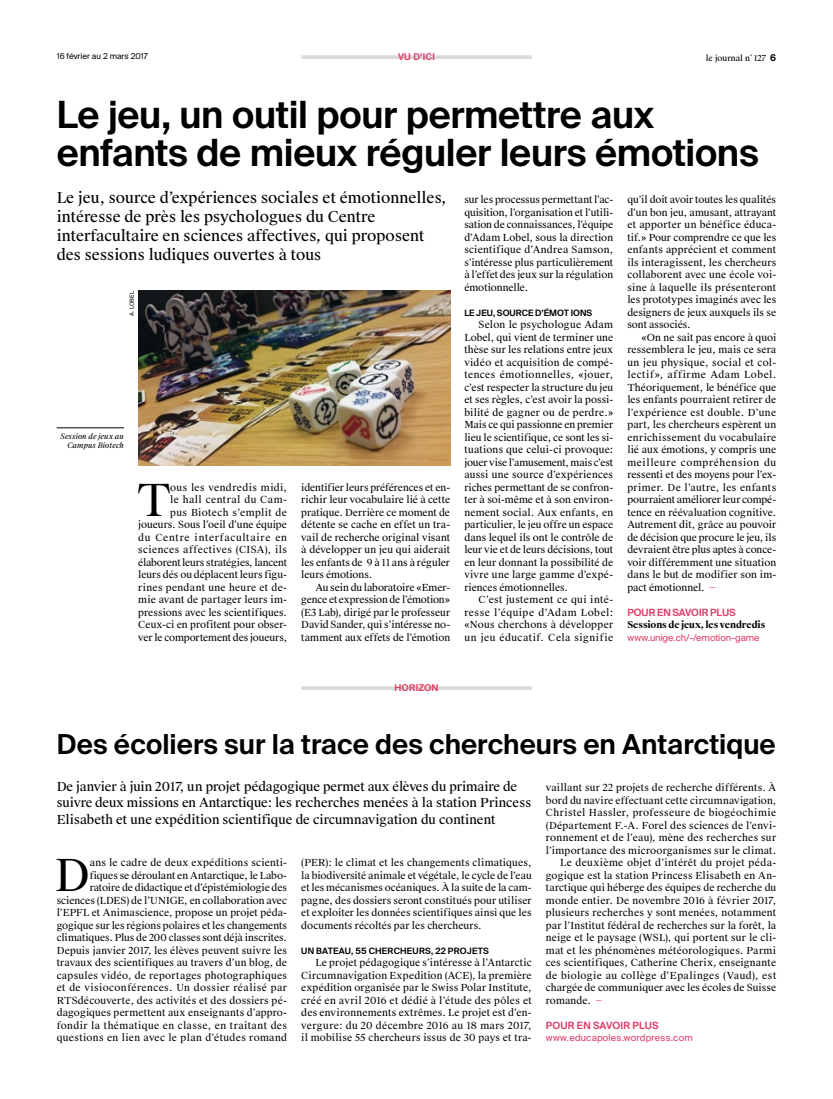
<style>
.page{position:relative;width:833px;height:1099px;background:#fff}
.page>*{position:absolute;margin:0;border:0;box-sizing:border-box;transform-origin:0 0}
.t1{font:44.25px "Suisse Works";color:#000}
.t2{font:600 37.5px/37.5px "Suisse Intl";letter-spacing:-.01em;color:#000}
.t3{font:600 27.5px "Suisse Intl";color:#000}
.t4{font:15px/18.8px "Suisse Works";color:#000}
.t5{font:12.5px/16.2px "Suisse Works";letter-spacing:-.01em;color:#000}
.t6{font:600 10px "Suisse Intl";color:#e03d67}
.t7{font:600 10px "Suisse Intl";letter-spacing:.02em;color:#e03d67}
.t8{font:9.75px/12.5px "Suisse Works";letter-spacing:.01em;color:#000;text-align:justify}
.t9{font:9.75px "Suisse Works";letter-spacing:.035em;color:#000}
.t10{font:9.38px "Suisse Intl";letter-spacing:.015em;color:#e03d67}
.t11{font:700 9.38px "Suisse Works";letter-spacing:-.015em;color:#000}
.t12{font:9.38px "Suisse Intl";letter-spacing:-.01em;color:#e03d67}
.t13{font:600 9.38px "Suisse Intl";letter-spacing:.02em;color:#e03d67}
.t14{font:600 8.75px "Suisse Intl";letter-spacing:.015em;color:#000}
.t15{font:8.12px "Suisse Intl";color:#000}
.t16{font:8.12px "Suisse Works";color:#000}
.t17{font:italic 7.5px/9px "Suisse Works";color:#000;text-align:right}
.t18{font:5.62px "Suisse Intl";letter-spacing:.025em;color:#000}
.s1{font-family:"Suisse Intl";font-weight:600;font-size:9.38px}
.s2{font-family:"Suisse Intl";font-weight:300;font-size:9.38px;color:#e03d67}
</style>
<div class="page">
<hr style="left:301px;top:686px;width:230px;height:4px;background:#dadad9">
<img style="left:138px;top:291px;width:312px;height:175px">
<hr style="left:57px;top:427px;width:67px;height:1px;background:#000">
<hr style="left:301px;top:55px;width:230px;height:4px;background:#dadad9">
<p class="t15" style="left:57px;top:52px;width:93px">16 février au 2 mars 2017</p>
<p class="t13" style="left:398px;top:52px;width:38px">VU D’ICI</p>
<p class="t16" style="left:706px;top:53px;width:72px">le journal n˚ 127 <span class="s1">6</span></p>
<h2 class="t2" style="left:57px;top:96px;width:703px">Le jeu, un outil pour permettre aux enfants de mieux réguler leurs émotions</h2>
<h3 class="t4" style="left:57px;top:189px;width:391px">Le jeu, source d’expériences sociales et émotionnelles, intéresse de près les psychologues du Centre interfacultaire en sciences affectives, qui proposent des sessions ludiques ouvertes à tous</h3>
<p class="t8" style="left:627px;top:194px;width:150px">qu’il doit avoir toutes les qualités d’un bon jeu, amusant, attrayant et apporter un bénéfice éduca&shy;tif.» Pour comprendre ce que les enfants apprécient et comment ils interagissent, les chercheurs collaborent avec une école voi&shy;sine à laquelle ils présenteront les prototypes imaginés avec les designers de jeux auxquels ils se sont associés.</p>
<p class="t8" style="left:627px;top:331px;width:150px;text-indent:14px">«On ne sait pas encore à quoi ressemblera le jeu, mais ce sera un jeu physique, social et col&shy;lectif», affirme Adam Lobel.<br>Théoriquement, le bénéfice que les enfants pourraient retirer de l’expérience est double. D’une part, les chercheurs espèrent un enrichissement du vocabulaire lié aux émotions, y compris une meilleure compréhension du ressenti et des moyens pour l’ex&shy;primer. De l’autre, les enfants pourraient améliorer leur compé&shy;tence en réévaluation cognitive.<br>Autrement dit, grâce au pouvoir de décision que procure le jeu, ils devraient être plus aptes à conce&shy;voir différemment une situation dans le but de modifier son im&shy;pact émotionnel. <span class="s2">—</span></p>
<p class="t6" style="left:627px;top:606px;width:110px">POUR EN SAVOIR PLUS</p>
<p class="t11" style="left:627px;top:619px;width:140px">Sessions de jeux, les vendredis</p>
<p class="t12" style="left:627px;top:632px;width:134px">www.unige.ch/-/emotion-game</p>
<p class="t8" style="left:464px;top:194px;width:150px">sur les processus permettant l’ac&shy;quisition, l’organisation et l’utili&shy;sation de connaissances, l’équipe d’Adam Lobel, sous la direction scientifique d’Andrea Samson, s’intéresse plus particulièrement à l’effet des jeux sur la régulation émotionnelle.</p>
<p class="t14" style="left:464px;top:307px;width:129px">LE JEU, SOURCE D’ÉMOT IONS</p>
<p class="t8" style="left:464px;top:319px;width:150px;text-indent:14px">Selon le psychologue Adam Lobel, qui vient de terminer une thèse sur les relations entre jeux vidéo et acquisition de compé&shy;tences émotionnelles, «jouer, c’est respecter la structure du jeu et ses règles, c’est avoir la possi&shy;bilité de gagner ou de perdre.» Mais ce qui passionne en premier lieu le scientifique, ce sont les si&shy;tuations que celui-ci provoque: jouer vise l’amusement, mais c’est aussi une source d’expériences riches permettant de se confron&shy;ter à soi-même et à son environ&shy;nement social. Aux enfants, en particulier, le jeu offre un espace dans lequel ils ont le contrôle de leur vie et de leurs décisions, tout en leur donnant la possibilité de vivre une large gamme d’expé&shy;riences émotionnelles.</p>
<p class="t8" style="left:464px;top:594px;width:150px;text-indent:14px">C’est justement ce qui inté&shy;resse l’équipe d’Adam Lobel: «Nous cherchons à développer un jeu éducatif. Cela signifie</p>
<p class="t18" style="left:128px;top:316px;width:27px;rotate:-90deg">A. LOBEL</p>
<p class="t17" style="left:60px;top:432px;width:65px">Session de jeux au<br>Campus Biotech</p>
<p class="t8" style="left:138px;top:481px;width:150px;text-align:right">ous les vendredis midi,<br>le hall central du Cam-<br>pus Biotech s’emplit de joueurs. Sous l’oeil d’une équipe du Centre interfacultaire en sciences affectives (CISA), ils élaborent leurs stratégies, lancent leurs dés ou déplacent leurs figu&shy;rines pendant une heure et de&shy;mie avant de partager leurs im&shy;pressions avec les scientifiques.<br>Ceux-ci en profitent pour obser&shy;ver le comportement des joueurs,</p>
<p class="t8" style="left:301px;top:481px;width:150px">identifier leurs préférences et en&shy;richir leur vocabulaire lié à cette pratique. Derrière ce moment de détente se cache en effet un tra&shy;vail de recherche original visant à développer un jeu qui aiderait les enfants de 9 à 11 ans à réguler leurs émotions.</p>
<h1 class="t1" style="left:137px;top:473px;width:35px">T</h1>
<p class="t8" style="left:301px;top:581px;width:150px;text-indent:14px">Au sein du laboratoire «Emer&shy;gence et expression de l’émotion» (E3 Lab), dirigé par le professeur David Sander, qui s’intéresse no&shy;tamment aux effets de l’émotion</p>
<p class="t13" style="left:394px;top:682px;width:46px">HORIZON</p>
<h3 class="t3" style="left:57px;top:727px;width:720px">Des écoliers sur la trace des chercheurs en Antarctique</h3>
<p class="t5" style="left:57px;top:778px;width:476px">De janvier à juin 2017, un projet pédagogique permet aux élèves du primaire de suivre deux missions en Antarctique: les recherches menées à la station Princess<br>Elisabeth et une expédition scientifique de circumnavigation du continent</p>
<h1 class="t1" style="left:55px;top:848px;width:37px">D</h1>
<p class="t8" style="left:546px;top:781px;width:232px">vaillant sur 22 projets de recherche différents. À</p>
<p class="t8" style="left:546px;top:794px;width:232px">bord du navire effectuant cette circumnavigation,</p>
<p class="t9" style="left:546px;top:806px;width:232px">Christel Hassler, professeure de biogéochimie</p>
<p class="t8" style="left:546px;top:819px;width:232px">(Département F.-A. Forel des sciences de l’envi-</p>
<p class="t8" style="left:546px;top:831px;width:232px">ronnement et de l’eau), mène des recherches sur</p>
<p class="t8" style="left:546px;top:844px;width:232px">l’importance des microorganismes sur le climat.</p>
<p class="t9" style="left:560px;top:856px;width:218px">Le deuxième objet d’intérêt du projet péda-</p>
<p class="t8" style="left:546px;top:869px;width:232px">gogique est la station Princess Elisabeth en An-</p>
<p class="t8" style="left:546px;top:881px;width:232px">tarctique qui héberge des équipes de recherche du</p>
<p class="t8" style="left:546px;top:894px;width:232px">monde entier. De novembre 2016 à février 2017,</p>
<p class="t8" style="left:546px;top:906px;width:232px">plusieurs recherches y sont menées, notamment</p>
<p class="t8" style="left:546px;top:919px;width:232px">par l’Institut fédéral de recherches sur la forêt, la</p>
<p class="t8" style="left:546px;top:931px;width:232px">neige et le paysage (WSL), qui portent sur le cli-</p>
<p class="t8" style="left:546px;top:944px;width:232px">mat et les phénomènes météorologiques. Parmi</p>
<p class="t8" style="left:546px;top:956px;width:232px">ces scientifiques, Catherine Cherix, enseignante</p>
<p class="t9" style="left:546px;top:969px;width:232px">de biologie au collège d’Epalinges (Vaud), est</p>
<p class="t8" style="left:546px;top:981px;width:232px">chargée de communiquer avec les écoles de Suisse</p>
<p class="t8" style="left:546px;top:994px;width:58px">romande. <span class="s2">—</span></p>
<p class="t7" style="left:546px;top:1019px;width:114px">POUR EN SAVOIR PLUS</p>
<p class="t10" style="left:546px;top:1032px;width:148px">www.educapoles.wordpress.com</p>
<p class="t8" style="left:57px;top:856px;width:232px;text-align:right">ans le cadre de deux expéditions scienti-<br>fiques se déroulant en Antarctique, le Labo&shy;ratoire de didactique et d’épistémiologie des sciences (LDES) de l’UNIGE, en collaboration avec l’EPFL et Animascience, propose un projet péda&shy;gogique sur les régions polaires et les changements climatiques. Plus de 200 classes sont déjà inscrites.<br>Depuis janvier 2017, les élèves peuvent suivre les travaux des scientifiques au travers d’un blog, de capsules vidéo, de reportages photographiques et de visioconférences. Un dossier réalisé par RTSdécouverte, des activités et des dossiers pé&shy;dagogiques permettent aux enseignants d’appro&shy;fondir la thématique en classe, en traitant des questions en lien avec le plan d’études romand</p>
<p class="t8" style="left:301px;top:856px;width:232px">(PER): le climat et les changements climatiques, la biodiversité animale et végétale, le cycle de l’eau et les mécanismes océaniques. À la suite de la cam&shy;pagne, des dossiers seront constitués pour utiliser et exploiter les données scientifiques ainsi que les documents récoltés par les chercheurs.</p>
<p class="t14" style="left:301px;top:945px;width:189px">UN BATEAU, 55 CHERCHEURS, 22 PROJETS</p>
<p class="t8" style="left:301px;top:956px;width:232px;text-indent:14px">Le projet pédagogique s’intéresse à l’Antarctic Circumnavigation Expedition (ACE), la première expédition organisée par le Swiss Polar Institute, créé en avril 2016 et dédié à l’étude des pôles et des environnements extrêmes. Le projet est d’en&shy;vergure: du 20 décembre 2016 au 18 mars 2017, il mobilise 55 chercheurs issus de 30 pays et tra-</p>
</div>
